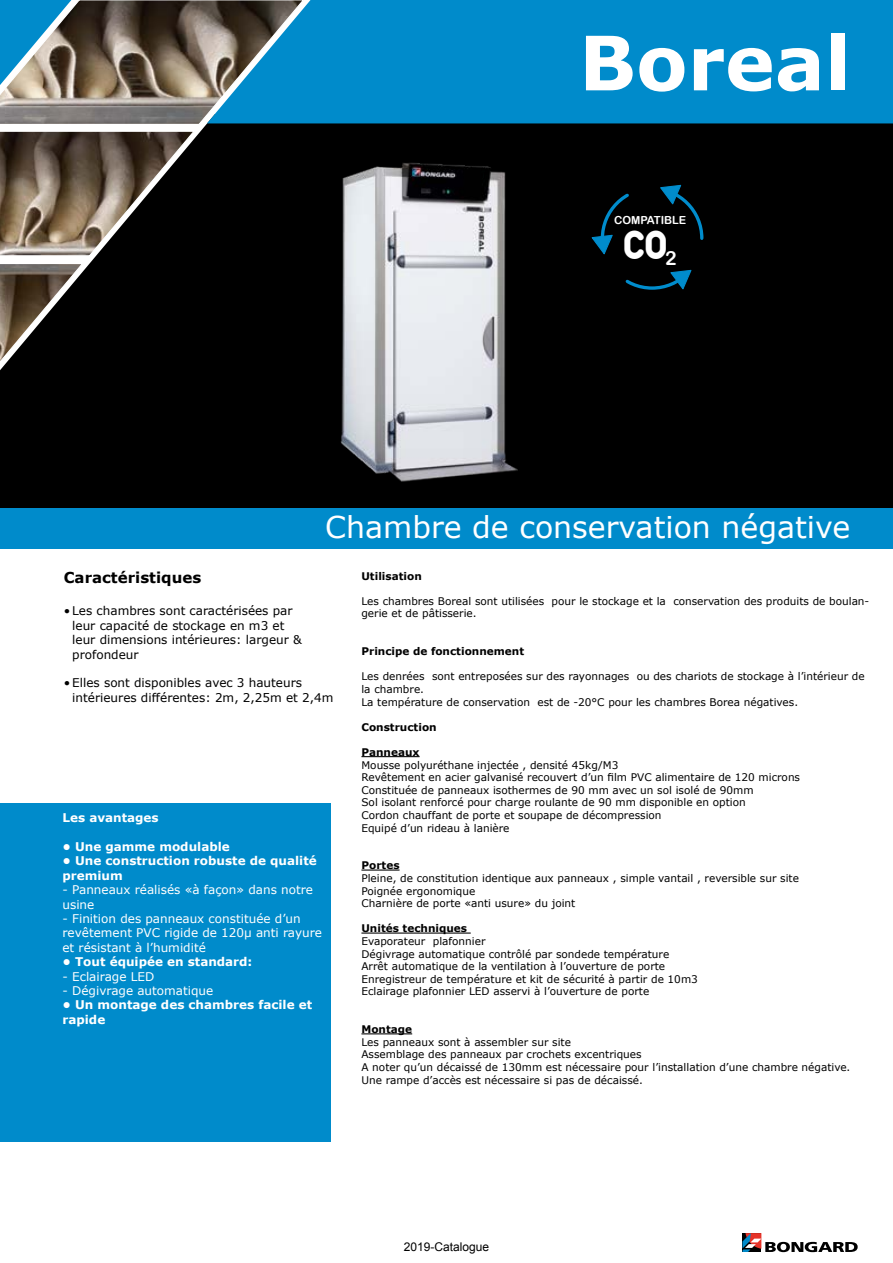
<style>
.page{position:relative;width:893px;height:1263px;background:#fff}
.page>*{position:absolute;margin:0;border:0;box-sizing:border-box;transform-origin:0 0}
.t1{font:700 75px "Verdana";color:#fff}
.t2{font:44.4px "z Arista";color:#fff}
.t3{font:30px "Verdana";color:#fff}
.t4{font:19.35px "Arial Rounded MT Bold";color:#fff}
.t5{font:700 15px "Verdana";color:#000}
.t6{font:12px/14.4px "Verdana";color:#000}
.t7{font:12px/14.4px "Verdana";color:#fff}
.t8{font:700 12px/14.4px "Verdana";color:#fff}
.t9{font:12px "Arial";color:#000}
.t10{font:11.1px "Arial Rounded MT Bold";color:#fff}
.t11{font:10.5px/12.6px "Verdana";color:#000}
.t12{font:700 10.5px "Verdana";color:#000}
</style>
<div class="page">
<div style="left:0;top:114px;width:893px;height:411px;background:#000"></div>
<div style="left:0;top:508px;width:893px;height:41px;background:#008bcb"></div>
<div style="left:307px;top:0;width:586px;height:123px;background:#008bcb"></div>
<svg style="left:0;top:0;width:307px;height:370px"></svg>
<div style="left:0;top:804px;width:330px;height:338px;background:#008bcb"></div>
<svg style="left:742px;top:1233px;width:116px;height:19px"></svg>
<div style="left:601px;top:187px;width:102px;height:103px;border:3px dashed #008ccc;border-radius:50%"></div>
<svg style="left:591px;top:234px;width:22px;height:22px"></svg>
<svg style="left:669px;top:269px;width:23px;height:21px"></svg>
<svg style="left:659px;top:184px;width:23px;height:21px"></svg>
<hr style="left:361px;top:756px;width:59px;height:1px;background:#000">
<hr style="left:361px;top:869px;width:39px;height:1px;background:#000">
<hr style="left:361px;top:932px;width:110px;height:1px;background:#000">
<hr style="left:361px;top:1033px;width:51px;height:1px;background:#000">
<img style="left:340px;top:162px;width:178px;height:320px">
<h1 class="t1" style="left:579px;top:10px;width:273px">Boreal</h1>
<p class="t10" style="left:614px;top:214px;width:74px">COMPATIBLE</p>
<h2 class="t2" style="left:624px;top:222px;width:45px">CO</h2>
<h3 class="t4" style="left:665px;top:247px;width:13px">2</h3>
<h3 class="t3" style="left:325px;top:507px;width:527px">Chambre de conservation négative</h3>
<h3 class="t5" style="left:64px;top:567px;width:139px">Caractéristiques</h3>
<p class="t6" style="left:72px;top:604px;width:231px;text-indent:-9px">• Les chambres sont caractérisées par leur capacité de stockage en m3 et leur dimensions intérieures: largeur &amp; profondeur</p>
<p class="t6" style="left:72px;top:676px;width:263px;text-indent:-9px">• Elles sont disponibles avec 3 hauteurs intérieures différentes: 2m, 2,25m et 2,4m</p>
<p class="t8" style="left:63px;top:810px;width:98px">Les avantages</p>
<p class="t8" style="left:63px;top:839px;width:169px">• Une gamme modulable</p>
<p class="t8" style="left:63px;top:853px;width:256px">• Une construction robuste de qualité premium</p>
<p class="t7" style="left:63px;top:882px;width:252px">- Panneaux réalisés «à façon» dans notre usine</p>
<p class="t7" style="left:63px;top:911px;width:261px">- Finition des panneaux constituée d’un revêtement PVC rigide de 120µ anti rayure et résistant à l’humidité</p>
<p class="t8" style="left:63px;top:954px;width:191px">• Tout équipée en standard:</p>
<p class="t7" style="left:63px;top:969px;width:93px">- Eclairage LED</p>
<p class="t7" style="left:63px;top:983px;width:152px">- Dégivrage automatique</p>
<p class="t8" style="left:63px;top:997px;width:251px">• Un montage des chambres facile et rapide</p>
<p class="t12" style="left:361px;top:568px;width:62px">Utilisation</p>
<p class="t11" style="left:361px;top:594px;width:509px">Les chambres Boreal sont utilisées pour le stockage et la conservation des produits de boulan&shy;gerie et de pâtisserie.</p>
<p class="t12" style="left:361px;top:644px;width:164px">Principe de fonctionnement</p>
<p class="t11" style="left:361px;top:670px;width:505px">Les denrées sont entreposées sur des rayonnages ou des chariots de stockage à l’intérieur de la chambre.<br>La température de conservation est de -20°C pour les chambres Borea négatives.</p>
<p class="t12" style="left:361px;top:719px;width:77px">Construction</p>
<p class="t12" style="left:361px;top:745px;width:60px">Panneaux</p>
<p class="t11" style="left:361px;top:758px;width:440px">Mousse polyuréthane injectée , densité 45kg/M3<br>Revêtement en acier galvanisé recouvert d’un film PVC alimentaire de 120 microns Constituée de panneaux isothermes de 90 mm avec un sol isolé de 90mm<br>Sol isolant renforcé pour charge roulante de 90 mm disponible en option<br>Cordon chauffant de porte et soupape de décompression<br>Equipé d’un rideau à lanière</p>
<p class="t12" style="left:361px;top:858px;width:40px">Portes</p>
<p class="t11" style="left:361px;top:872px;width:439px">Pleine, de constitution identique aux panneaux , simple vantail , reversible sur site<br>Poignée ergonomique<br>Charnière de porte «anti usure» du joint</p>
<p class="t12" style="left:361px;top:921px;width:107px">Unités techniques</p>
<p class="t11" style="left:361px;top:935px;width:338px">Evaporateur plafonnier<br>Dégivrage automatique contrôlé par sondede température Arrêt automatique de la ventilation à l’ouverture de porte Enregistreur de température et kit de sécurité à partir de 10m3<br>Eclairage plafonnier LED asservi à l’ouverture de porte</p>
<p class="t12" style="left:361px;top:1022px;width:52px">Montage</p>
<p class="t11" style="left:361px;top:1035px;width:490px">Les panneaux sont à assembler sur site<br>Assemblage des panneaux par crochets excentriques<br>A noter qu’un décaissé de 130mm est nécessaire pour l’installation d’une chambre négative.<br>Une rampe d’accès est nécessaire si pas de décaissé.</p>
<p class="t9" style="left:404px;top:1239px;width:87px">2019-Catalogue</p>
</div>
